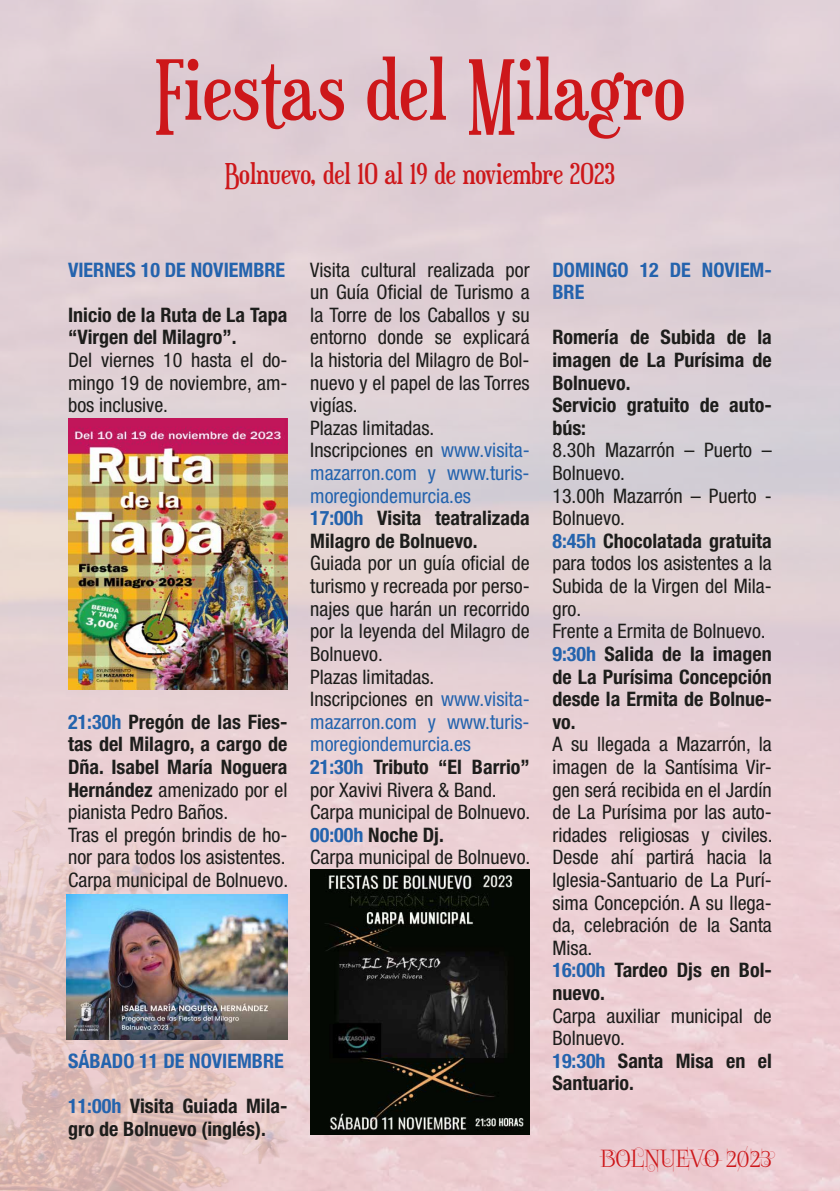
<style>
.page{position:relative;width:840px;height:1191px;background:#fff}
.page>*{position:absolute;margin:0;border:0;box-sizing:border-box;transform-origin:0 0}
.t1{font:82px "Euphorigenic";color:#cd171a}
.t2{font:28px "Euphorigenic";color:#cd171a}
.t3{font:24px "Foglihten No 04";color:#cd171a}
.t4{font:condensed 20px/22.6px "Helvetica Neue LT Std";color:#1d1d1b}
.t5{font:700 condensed 20px/22.6px "Helvetica Neue LT Std";color:#1d1d1b}
.t6{font:700 condensed 20px/22.6px "Helvetica Neue LT Std";color:#2463ad}
.s1{font-weight:700;color:#2463ad}
.s2{font-weight:700}
.s3{color:#2463ad}
</style>
<div class="page">
<img style="left:0;top:0;width:839px;height:1191px">
<img style="left:0;top:783px;width:305px;height:408px">
<img style="left:68px;top:418px;width:219px;height:272px">
<img style="left:67px;top:895px;width:220px;height:144px">
<img style="left:310px;top:869px;width:219px;height:265px">
<h1 class="t1" style="left:155px;top:40px;width:532px">Fiestas del Milagro</h1>
<h2 class="t2" style="left:224px;top:157px;width:392px">Bolnuevo, del 10 al 19 de noviembre 2023</h2>
<p class="t6" style="left:68px;top:258px;width:218px">VIERNES 10 DE NOVIEMBRE</p>
<p class="t5" style="left:68px;top:303px;width:221px">Inicio de la Ruta de La Tapa “Virgen del Milagro”.</p>
<p class="t4" style="left:68px;top:348px;width:221px;text-align:justify">Del viernes 10 hasta el do&shy;mingo 19 de noviembre, am&shy;bos inclusive.</p>
<p class="t4" style="left:68px;top:710px;width:221px"><span class="s1">21:30h</span> <span class="s2">Pregón de las Fies&shy;tas del Milagro, a cargo de<br>Dña. Isabel María Noguera<br>Hernández</span> amenizado por el pianista Pedro Baños.<br>Tras el pregón brindis de ho&shy;nor para todos los asistentes.<br>Carpa municipal de Bolnuevo.</p>
<p class="t6" style="left:68px;top:1049px;width:217px">SÁBADO 11 DE NOVIEMBRE</p>
<p class="t5" style="left:68px;top:1094px;width:221px"><span class="s3">11:00h</span> Visita Guiada Mila&shy;gro de Bolnuevo (inglés).</p>
<p class="t4" style="left:310px;top:258px;width:221px">Visita cultural realizada por un Guía Oficial de Turismo a la Torre de los Caballos y su entorno donde se explicará la historia del Milagro de Bol&shy;nuevo y el papel de las Torres vigías.<br>Plazas limitadas.<br>Inscripciones en <span class="s3">www.visita&shy;mazarron.com y www.turis&shy;moregiondemurcia.es<br></span><span class="s1">17:00h</span> <span class="s2">Visita teatralizada<br>Milagro de Bolnuevo.</span></p>
<p class="t4" style="left:310px;top:552px;width:221px">Guiada por un guía oficial de turismo y recreada por perso&shy;najes que harán un recorrido por la leyenda del Milagro de<br>Bolnuevo.<br>Plazas limitadas.<br>Inscripciones en <span class="s3">www.visita&shy;mazarron.com y www.turis&shy;moregiondemurcia.es<br></span><span class="s1">21:30h</span> <span class="s2">Tributo “El Barrio” </span>por Xavivi Rivera &amp; Band.<br>Carpa municipal de Bolnuevo.<br><span class="s1">00:00h</span> <span class="s2">Noche Dj.<br></span>Carpa municipal de Bolnuevo.</p>
<p class="t6" style="left:552px;top:258px;width:221px">DOMINGO 12 DE NOVIEM-<br>BRE</p>
<p class="t5" style="left:552px;top:326px;width:221px">Romería de Subida de la imagen de La Purísima de<br>Bolnuevo.<br>Servicio gratuito de auto&shy;bús:</p>
<p class="t4" style="left:552px;top:439px;width:221px">8.30h Mazarrón – Puerto –<br>Bolnuevo.<br>13.00h Mazarrón – Puerto -<br>Bolnuevo.<br><span class="s1">8:45h</span> <span class="s2">Chocolatada gratuita </span>para todos los asistentes a la<br>Subida de la Virgen del Mila&shy;gro.<br>Frente a Ermita de Bolnuevo.<br><span class="s1">9:30h</span> <span class="s2">Salida de la imagen de La Purísima Concepción desde la Ermita de Bolnue&shy;vo.</span></p>
<p class="t4" style="left:552px;top:733px;width:221px">A su llegada a Mazarrón, la imagen de la Santísima Vir&shy;gen será recibida en el Jardín de La Purísima por las auto&shy;ridades religiosas y civiles.<br>Desde ahí partirá hacia la<br>Iglesia-Santuario de La Purí&shy;sima Concepción. A su llega&shy;da, celebración de la Santa<br>Misa.<br><span class="s1">16:00h</span> <span class="s2">Tardeo Djs en Bol&shy;nuevo.</span></p>
<p class="t4" style="left:552px;top:1004px;width:221px">Carpa auxiliar municipal de<br>Bolnuevo.<br><span class="s1">19:30h</span> <span class="s2">Santa Misa en el<br>Santuario.</span></p>
<p class="t3" style="left:600px;top:1143px;width:173px">BOLNUEVO 2023</p>
</div>
